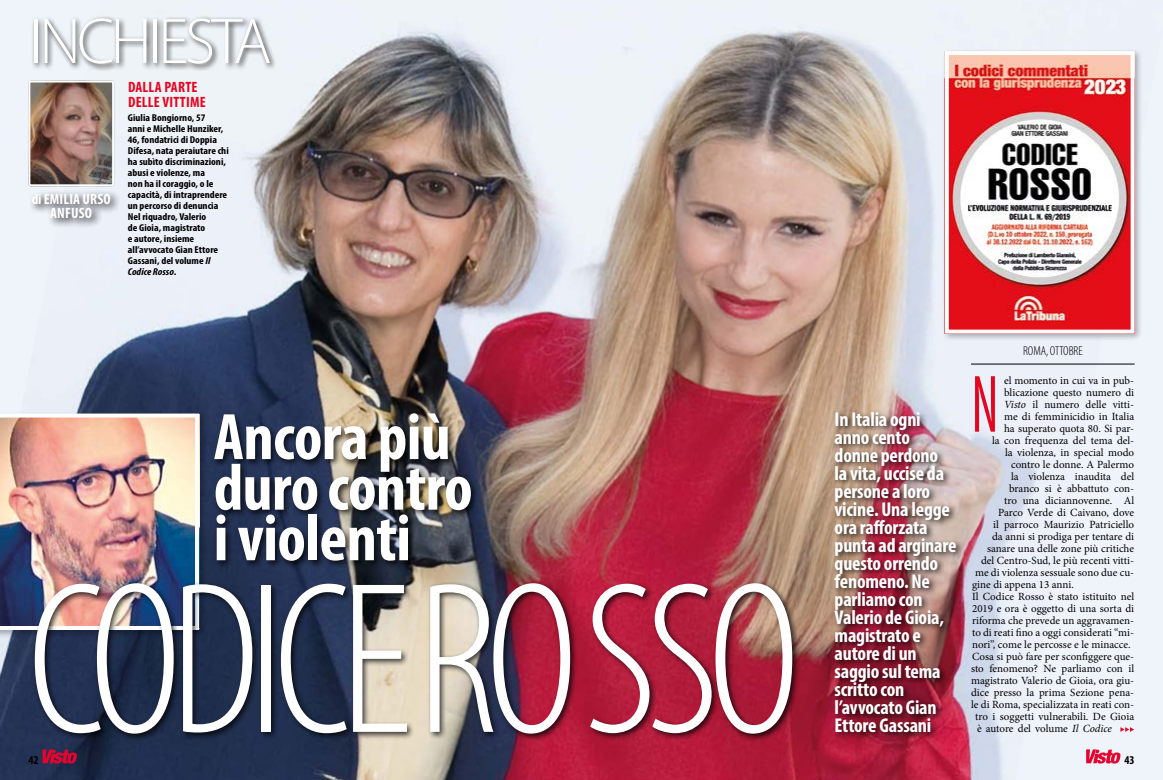
<style>
.page{position:relative;width:1163px;height:780px;background:#fff}
.page>*{position:absolute;margin:0;border:0;box-sizing:border-box;transform-origin:0 0}
.t1{font:300 condensed 217.8px "Myriad Pro";letter-spacing:-.055em;color:#fff}
.t2{font:condensed 82.2px "Myriad Pro";color:#e40521;scale:.7 1}
.t3{font:700 condensed 66.2px/50.5px "Myriad Pro";letter-spacing:-.01em;color:#fff}
.t4{font:300 65px "Myriad Pro";letter-spacing:-.055em;color:#fff}
.t5{font:700 condensed 20px/18px "Myriad Pro";letter-spacing:-.01em;color:#fff}
.t6{font:700 condensed 15px/15px "Myriad Pro";letter-spacing:.02em;color:#e40521}
.t7{font:700 condensed 15px/14px "Myriad Pro";letter-spacing:.01em;color:#fff;text-align:center}
.t8{font:300 condensed 13px "Myriad Pro";color:#000}
.t9{font:700 condensed 12px "Myriad Pro";color:#000}
.t10{font:11px "Minion Pro";color:#000}
.t11{font:700 condensed 10px/11px "Myriad Pro";color:#000;scale:1.1 1}
.s1{font-style:italic}
</style>
<div class="page">
<img style="left:0;top:0;width:1162px;height:780px">
<div style="left:32px;top:16px;width:246px;height:56px;background:#000;opacity:.75"></div>
<div style="left:832px;top:409px;width:132px;height:330px;background:#000;opacity:.75"></div>
<img style="left:28px;top:80px;width:86px;height:106px">
<div style="left:28px;top:80px;width:86px;height:106px;border:2px solid #fff;border-radius:2px"></div>
<div style="left:28px;top:190px;width:92px;height:39px;background:#000;opacity:.75"></div>
<div style="left:211px;top:411px;width:267px;height:158px;background:#000;opacity:.75"></div>
<div style="left:0;top:411px;width:207px;height:227px;background:#000;opacity:.3"></div>
<img style="left:0;top:413px;width:199px;height:217px">
<div style="left:33px;top:580px;width:767px;height:161px;background:#000;opacity:.75"></div>
<div style="left:942px;top:49px;width:200px;height:293px;background:#000;opacity:.3"></div>
<img style="left:949px;top:56px;width:180px;height:272px">
<div style="left:944px;top:51px;width:190px;height:282px;border:4px solid #fff"></div>
<hr style="left:970px;top:364px;width:164px;height:1px;background:#000">
<svg style="left:1120px;top:727px;width:13px;height:4px"></svg>
<svg style="left:43px;top:749px;width:34px;height:14px"></svg>
<svg style="left:1085px;top:749px;width:35px;height:14px"></svg>
<h3 class="t4" style="left:29px;top:2px;width:244px">INCHIESTA</h3>
<h3 class="t7" style="left:32px;top:192px;width:80px">di EMILIA URSO<br>ANFUSO</h3>
<h3 class="t6" style="left:128px;top:79px;width:79px">DALLA PARTE<br>DELLE VITTIME</h3>
<p class="t11" style="left:128px;top:112px;width:93px">Giulia Bongiorno, 57<br>anni e Michelle Hunziker,<br>46, fondatrici di Doppia<br>Difesa, nata peraiutare chi ha subìto discriminazioni, abusi e violenze, ma<br>non ha il coraggio, o le capacità, di intraprendere un percorso di denuncia<br>Nel riquadro, Valerio<br>de Gioia, magistrato<br>e autore, insieme all’avvocato Gian Ettore<br>Gassani, del volume <span class="s1">Il<br>Codice Rosso</span>.</p>
<h3 class="t3" style="left:214px;top:410px;width:260px">Ancora più duro contro i violenti</h3>
<h1 class="t1" style="left:27px;top:531px;width:774px">CODICE RO SSO</h1>
<p class="t5" style="left:834px;top:409px;width:123px">In Italia ogni anno cento donne perdono<br>la vita, uccise da persone a loro vicine. Una legge ora rafforzata punta ad arginare questo orrendo fenomeno. Ne parliamo con<br>Valerio de Gioia, magistrato e autore di un saggio sul tema scritto con l’avvocato Gian<br>Ettore Gassani</p>
<p class="t8" style="left:1022px;top:343px;width:61px">ROMA, OTTOBRE</p>
<h2 class="t2" style="left:971px;top:355px;width:40px">N</h2>
<p class="t10" style="left:1003px;top:373px;width:131px">el momento in cui va in pub-</p>
<p class="t10" style="left:1003px;top:385px;width:131px">blicazione questo numero di</p>
<p class="t10" style="left:1003px;top:397px;width:131px"><span class="s1">Visto</span> il numero delle vitti-</p>
<p class="t10" style="left:1003px;top:409px;width:131px">me di femminicidio in Italia</p>
<p class="t10" style="left:1003px;top:421px;width:131px">ha superato quota 80. Si par-</p>
<p class="t10" style="left:991px;top:433px;width:143px">la con frequenza del tema del-</p>
<p class="t10" style="left:1004px;top:445px;width:130px">la violenza, in special modo</p>
<p class="t10" style="left:1010px;top:457px;width:124px">contro le donne. A Palermo</p>
<p class="t10" style="left:1010px;top:469px;width:125px">la violenza inaudita del</p>
<p class="t10" style="left:1008px;top:481px;width:126px">branco si è abbattuto con-</p>
<p class="t10" style="left:1003px;top:493px;width:132px">tro una diciannovenne. Al</p>
<p class="t10" style="left:997px;top:505px;width:138px">Parco Verde di Caivano, dove</p>
<p class="t10" style="left:992px;top:517px;width:143px">il parroco Maurizio Patriciello</p>
<p class="t10" style="left:991px;top:529px;width:143px">da anni si prodiga per tentare di</p>
<p class="t10" style="left:986px;top:541px;width:149px">sanare una delle zone più critiche</p>
<p class="t10" style="left:980px;top:553px;width:155px">del Centro-Sud, le più recenti vitti-</p>
<p class="t10" style="left:974px;top:565px;width:161px">me di violenza sessuale sono due cu-</p>
<p class="t10" style="left:971px;top:577px;width:103px">gine di appena 13 anni.</p>
<p class="t10" style="left:971px;top:589px;width:163px">Il Codice Rosso è stato istituito nel</p>
<p class="t10" style="left:971px;top:601px;width:164px">2019 e ora è oggetto di una sorta di</p>
<p class="t10" style="left:971px;top:613px;width:163px">riforma che prevede un aggravamen-</p>
<p class="t10" style="left:971px;top:625px;width:164px">to di reati fino a oggi considerati “mi-</p>
<p class="t10" style="left:971px;top:637px;width:160px">nori”, come le percosse e le minacce.</p>
<p class="t10" style="left:971px;top:649px;width:164px">Cosa si può fare per sconfiggere que-</p>
<p class="t10" style="left:970px;top:661px;width:164px">sto fenomeno? Ne parliamo con il</p>
<p class="t10" style="left:970px;top:673px;width:165px">magistrato Valerio de Gioia, ora giu-</p>
<p class="t10" style="left:970px;top:685px;width:164px">dice presso la prima Sezione pena-</p>
<p class="t10" style="left:970px;top:697px;width:165px">le di Roma, specializzata in reati con-</p>
<p class="t10" style="left:974px;top:709px;width:161px">tro i soggetti vulnerabili. De Gioia</p>
<p class="t10" style="left:976px;top:721px;width:136px">è autore del volume <span class="s1">Il Codice</span></p>
<p class="t9" style="left:28px;top:752px;width:12px">42</p>
<p class="t9" style="left:1124px;top:752px;width:12px">43</p>
</div>
